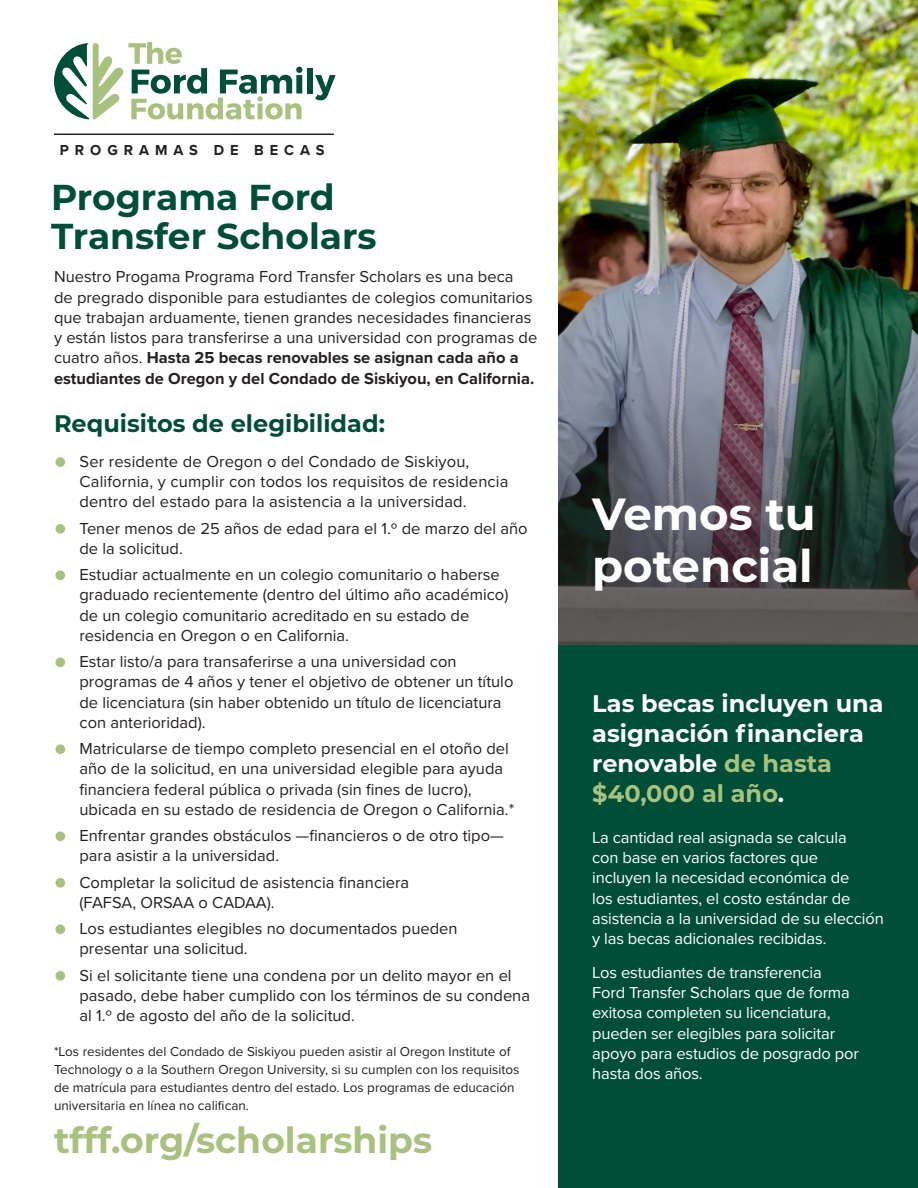
<style>
.page{position:relative;width:918px;height:1188px;background:#fff}
.page>*{position:absolute;margin:0;border:0;box-sizing:border-box;transform-origin:0 0}
.t1{font:700 45px/52.5px "Montserrat";color:#fff}
.t2{font:700 36px/39px "Montserrat";color:#004e38}
.t3{font:700 36px "Montserrat";color:#a9c17e}
.t4{font:700 24px/30px "Montserrat";color:#fff}
._16_pt_subhead{font:700 24px "Montserrat";color:#004e38}
._11_pt_body_copy{font:16.5px/20.2px "Proxima Nova";color:#231f20}
._11_pt_WHITE_body_copy{font:16.5px/20.2px "Proxima Nova";letter-spacing:-.01em;color:#fff}
._11pt_bullet_body{font:16.5px/20.2px "Proxima Nova";letter-spacing:.01em;color:#231f20}
.t5{font:700 15px "Proxima Nova";letter-spacing:.41em;color:#231f20}
.t6{font:13.5px/18px "Proxima Nova";color:#231f20}
.s1{font-weight:700}
.s2{color:#a9c17e}
</style>
<div class="page">
<img style="left:558px;top:0;width:360px;height:220px">
<img style="left:558px;top:220px;width:360px;height:426px">
<div style="left:56px;top:457px;width:9px;height:10px;background:#a9c17e;border-radius:50%"></div>
<div style="left:56px;top:524px;width:9px;height:10px;background:#a9c17e;border-radius:50%"></div>
<div style="left:56px;top:570px;width:9px;height:10px;background:#a9c17e;border-radius:50%"></div>
<div style="left:56px;top:657px;width:9px;height:10px;background:#a9c17e;border-radius:50%"></div>
<div style="left:56px;top:744px;width:9px;height:10px;background:#a9c17e;border-radius:50%"></div>
<div style="left:56px;top:831px;width:9px;height:10px;background:#a9c17e;border-radius:50%"></div>
<div style="left:56px;top:878px;width:9px;height:10px;background:#a9c17e;border-radius:50%"></div>
<div style="left:56px;top:924px;width:9px;height:10px;background:#a9c17e;border-radius:50%"></div>
<div style="left:56px;top:971px;width:9px;height:10px;background:#a9c17e;border-radius:50%"></div>
<div style="left:558px;top:646px;width:360px;height:542px;background:#004e38"></div>
<div style="left:307px;top:68px;width:6px;height:25px;background:#004e38"></div>
<svg style="left:315px;top:75px;width:21px;height:25px"></svg>
<svg style="left:54px;top:42px;width:248px;height:78px"></svg>
<hr style="left:54px;top:134px;width:280px;height:1px;background:#040503">
<p class="t5" style="left:60px;top:139px;width:266px">PROGRAMAS DE BECAS</p>
<p class="t2" style="left:51px;top:176px;width:327px">Programa Ford<br>Transfer Scholars</p>
<p class="_11_pt_body_copy" style="left:54px;top:266px;width:485px">Nuestro Progama Programa Ford Transfer Scholars es una beca<br>de pregrado disponible para estudiantes de colegios comunitarios que trabajan arduamente, tienen grandes necesidades financieras y están listos para transferirse a una universidad con programas de cuatro años. <span class="s1">Hasta 25 becas renovables se asignan cada año a estudiantes de Oregon y del Condado de Siskiyou, en California.</span></p>
<p class="_16_pt_subhead" style="left:54px;top:407px;width:333px">Requisitos de elegibilidad:</p>
<p class="_11pt_bullet_body" style="left:80px;top:451px;width:431px">Ser residente de Oregon o del Condado de Siskiyou,<br>California, y cumplir con todos los requisitos de residencia dentro del estado para la asistencia a la universidad.</p>
<p class="_11_pt_body_copy" style="left:79px;top:517px;width:450px">Tener menos de 25 años de edad para el 1.º de marzo del año de la solicitud.</p>
<p class="_11_pt_body_copy" style="left:79px;top:564px;width:430px">Estudiar actualmente en un colegio comunitario o haberse graduado recientemente (dentro del último año académico) de un colegio comunitario acreditado en su estado de residencia en Oregon o en California.</p>
<p class="_11_pt_body_copy" style="left:79px;top:651px;width:435px">Estar listo/a para transaferirse a una universidad con programas de 4 años y tener el objetivo de obtener un título de licenciatura (sin haber obtenido un título de licenciatura con anterioridad).</p>
<p class="_11_pt_body_copy" style="left:79px;top:738px;width:436px">Matricularse de tiempo completo presencial en el otoño del año de la solicitud, en una universidad elegible para ayuda financiera federal pública o privada (sin fines de lucro), ubicada en su estado de residencia de Oregon o California.*</p>
<p class="_11_pt_body_copy" style="left:79px;top:825px;width:426px">Enfrentar grandes obstáculos —financieros o de otro tipo— para asistir a la universidad.</p>
<p class="_11_pt_body_copy" style="left:79px;top:871px;width:331px">Completar la solicitud de asistencia financiera (FAFSA, ORSAA o CADAA).</p>
<p class="_11_pt_body_copy" style="left:79px;top:918px;width:380px">Los estudiantes elegibles no documentados pueden presentar una solicitud.</p>
<p class="_11_pt_body_copy" style="left:79px;top:964px;width:452px">Si el solicitante tiene una condena por un delito mayor en el pasado, debe haber cumplido con los términos de su condena al 1.º de agosto del año de la solicitud.</p>
<p class="t6" style="left:54px;top:1042px;width:467px">*Los residentes del Condado de Siskiyou pueden asistir al Oregon Institute of Technology o a la Southern Oregon University, si su cumplen con los requisitos de matrícula para estudiantes dentro del estado. Los programas de educación universitaria en línea no califican.</p>
<p class="t3" style="left:54px;top:1115px;width:380px">tfff.org/scholarships</p>
<p class="t1" style="left:592px;top:485px;width:225px">Vemos tu potencial</p>
<p class="t4" style="left:592px;top:688px;width:293px">Las becas incluyen una asignación financiera renovable <span class="s2">de hasta $40,000 al año</span>.</p>
<p class="_11_pt_WHITE_body_copy" style="left:592px;top:826px;width:293px">La cantidad real asignada se calcula<br>con base en varios factores que<br>incluyen la necesidad económica de<br>los estudiantes, el costo estándar de asistencia a la universidad de su elección y las becas adicionales recibidas.</p>
<p class="_11_pt_WHITE_body_copy" style="left:592px;top:961px;width:268px">Los estudiantes de transferencia<br>Ford Transfer Scholars que de forma exitosa completen su licenciatura, pueden ser elegibles para solicitar apoyo para estudios de posgrado por hasta dos años.</p>
</div>
